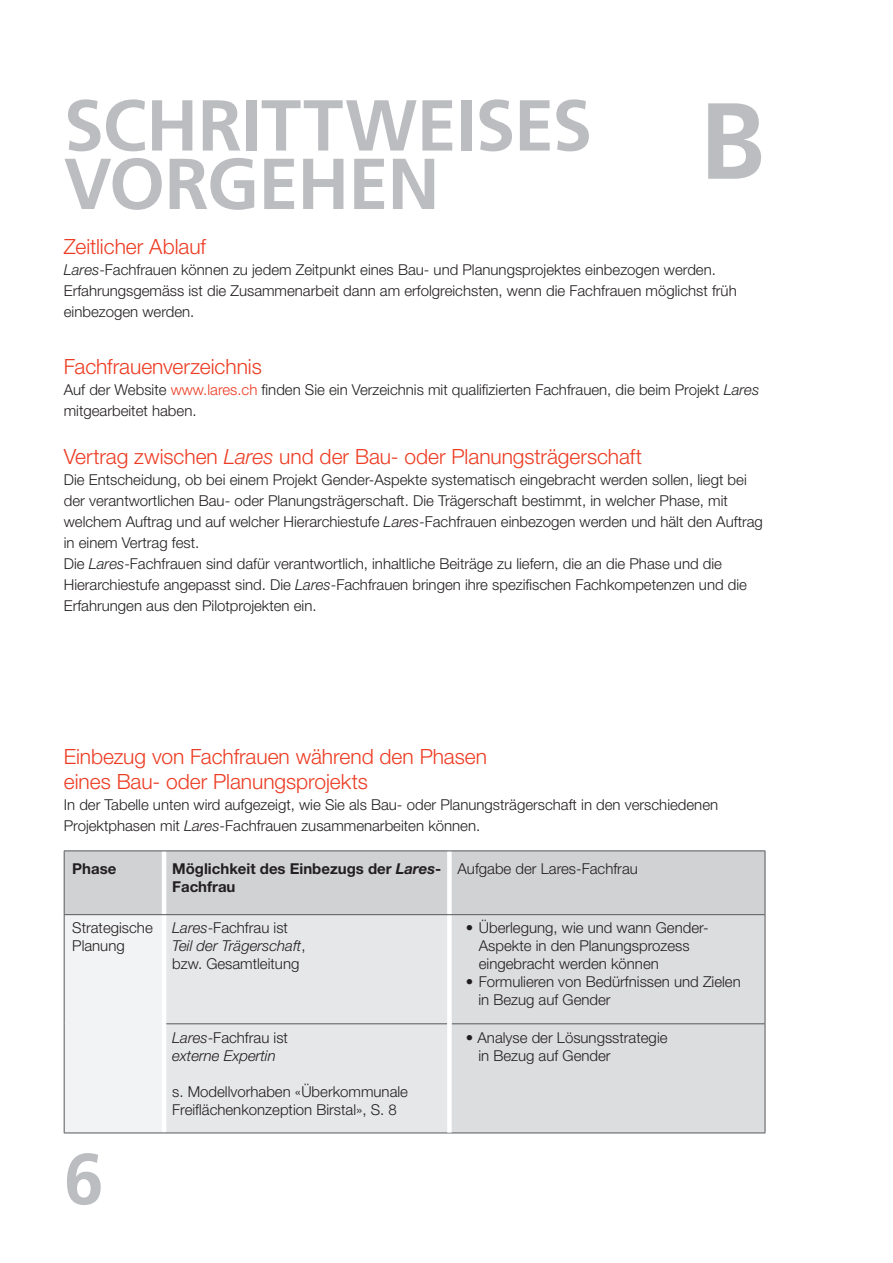
<style>
.page{position:relative;width:893px;height:1263px;background:#fff}
.page>*{position:absolute;margin:0;border:0;box-sizing:border-box;transform-origin:0 0}
.t1{font:700 108px "Frutiger";color:#bcbdc0}
.t2{font:700 72px/58.5px "Frutiger";letter-spacing:-.01em;color:#bcbdc0}
.t3{font:300 21px/25.2px "Helvetica Neue";letter-spacing:-.005em;color:#ed3c23}
.t4{font:300 15px/21px "Helvetica Neue";color:#231f20}
.t5{font:700 15px/18px "Helvetica Neue";color:#231f20}
.t6{font:italic 300 15px/18px "Helvetica Neue";color:#231f20}
.s1{font-style:italic}
.s2{color:#ed3c23}
.s3{font-style:normal}
</style>
<div class="page">
<svg style="left:65px;top:851px;width:700px;height:281px"></svg>
<div style="left:166px;top:915px;width:281px;height:217px;background:#e6e7e9"></div>
<div style="left:452px;top:915px;width:313px;height:217px;background:#dcdddf"></div>
<hr style="left:162px;top:851px;width:4px;height:63px;background:#fff">
<div style="left:447px;top:851px;width:5px;height:63px;background:#fff"></div>
<hr style="left:162px;top:915px;width:4px;height:109px;background:#fff">
<hr style="left:162px;top:1024px;width:4px;height:108px;background:#fff">
<hr style="left:64px;top:850px;width:100px;height:1px;background:#57585a">
<hr style="left:64px;top:851px;width:1px;height:63px;background:#57585a">
<hr style="left:164px;top:850px;width:285px;height:1px;background:#57585a">
<hr style="left:449px;top:850px;width:316px;height:1px;background:#57585a">
<hr style="left:765px;top:851px;width:1px;height:63px;background:#57585a">
<hr style="left:64px;top:915px;width:1px;height:109px;background:#57585a">
<hr style="left:765px;top:915px;width:1px;height:108px;background:#57585a">
<hr style="left:64px;top:1024px;width:1px;height:108px;background:#57585a">
<hr style="left:765px;top:1024px;width:1px;height:108px;background:#57585a">
<hr style="left:166px;top:1023px;width:281px;height:1px;background:#57585a">
<hr style="left:452px;top:1023px;width:313px;height:1px;background:#57585a">
<hr style="left:64px;top:1132px;width:100px;height:1px;background:#57585a">
<hr style="left:164px;top:1132px;width:285px;height:1px;background:#57585a">
<hr style="left:449px;top:1132px;width:316px;height:1px;background:#57585a">
<div style="left:447px;top:915px;width:5px;height:109px;background:#fff"></div>
<div style="left:447px;top:1024px;width:5px;height:108px;background:#fff"></div>
<hr style="left:64px;top:914px;width:100px;height:1px;background:#57585a">
<hr style="left:164px;top:914px;width:285px;height:1px;background:#57585a">
<hr style="left:449px;top:914px;width:316px;height:1px;background:#57585a">
<h2 class="t2" style="left:64px;top:97px;width:530px">SCHRITTWEISES<br>VORGEHEN</h2>
<h1 class="t1" style="left:699px;top:78px;width:67px">B</h1>
<h3 class="t3" style="left:64px;top:234px;width:144px">Zeitlicher Ablauf</h3>
<p class="t4" style="left:64px;top:259px;width:674px"><span class="s1">Lares</span>-Fachfrauen können zu jedem Zeitpunkt eines Bau- und Planungsprojektes einbezogen werden.<br>Erfahrungsgemäss ist die Zusammenarbeit dann am erfolgreichsten, wenn die Fachfrauen möglichst früh einbezogen werden.</p>
<h3 class="t3" style="left:64px;top:354px;width:199px">Fachfrauenverzeichnis</h3>
<p class="t4" style="left:64px;top:379px;width:697px">Auf der Website <span class="s2">www.lares.ch</span> finden Sie ein Verzeichnis mit qualifizierten Fachfrauen, die beim Projekt <span class="s1">Lares </span>mitgearbeitet haben.</p>
<h3 class="t3" style="left:64px;top:444px;width:580px">Vertrag zwischen <span class="s1">Lares</span> und der Bau- oder Planungsträgerschaft</h3>
<p class="t4" style="left:64px;top:469px;width:701px">Die Entscheidung, ob bei einem Projekt Gender-Aspekte systematisch eingebracht werden sollen, liegt bei der verantwortlichen Bau- oder Planungsträgerschaft. Die Trägerschaft bestimmt, in welcher Phase, mit welchem Auftrag und auf welcher Hierarchiestufe <span class="s1">Lares</span>-Fachfrauen einbezogen werden und hält den Auftrag in einem Vertrag fest.<br>Die <span class="s1">Lares</span>-Fachfrauen sind dafür verantwortlich, inhaltliche Beiträge zu liefern, die an die Phase und die Hierarchiestufe angepasst sind. Die <span class="s1">Lares</span>-Fachfrauen bringen ihre spezifischen Fachkompetenzen und die Erfahrungen aus den Pilotprojekten ein.</p>
<h3 class="t3" style="left:64px;top:744px;width:425px">Einbezug von Fachfrauen während den Phasen eines Bau- oder Planungsprojekts</h3>
<p class="t4" style="left:64px;top:794px;width:656px">In der Tabelle unten wird aufgezeigt, wie Sie als Bau- oder Planungsträgerschaft in den verschiedenen<br>Projektphasen mit <span class="s1">Lares</span>-Fachfrauen zusammenarbeiten können.</p>
<p class="t5" style="left:72px;top:859px;width:46px">Phase</p>
<p class="t5" style="left:172px;top:859px;width:271px">Möglichkeit des Einbezugs der <span class="s1">Lares</span>-<br>Fachfrau</p>
<p class="t4" style="left:457px;top:858px;width:182px">Aufgabe der Lares-Fachfrau</p>
<p class="t4" style="left:72px;top:919px;width:82px;line-height:18px">Strategische<br>Planung</p>
<p class="t4" style="left:172px;top:919px;width:135px;line-height:18px"><span class="s1">Lares</span>-Fachfrau ist<br><span class="s1">Teil der Trägerschaft</span>, bzw. Gesamtleitung</p>
<p class="t4" style="left:479px;top:919px;width:231px;line-height:18px;text-indent:-13px">• Überlegung, wie und wann Gender-<br>Aspekte in den Planungsprozess eingebracht werden können</p>
<p class="t4" style="left:478px;top:973px;width:264px;line-height:18px;text-indent:-13px">• Formulieren von Bedürfnissen und Zielen in Bezug auf Gender</p>
<p class="t6" style="left:172px;top:1028px;width:117px">Lares<span class="s3">-Fachfrau ist </span>externe Expertin</p>
<p class="t4" style="left:172px;top:1082px;width:237px;line-height:18px">s. Modellvorhaben «Überkommunale<br>Freiflächenkonzeption Birstal», S. 8</p>
<p class="t4" style="left:478px;top:1028px;width:191px;line-height:18px;text-indent:-13px">• Analyse der Lösungsstrategie in Bezug auf Gender</p>
<h2 class="t2" style="left:64px;top:1150px;width:42px">6</h2>
</div>
